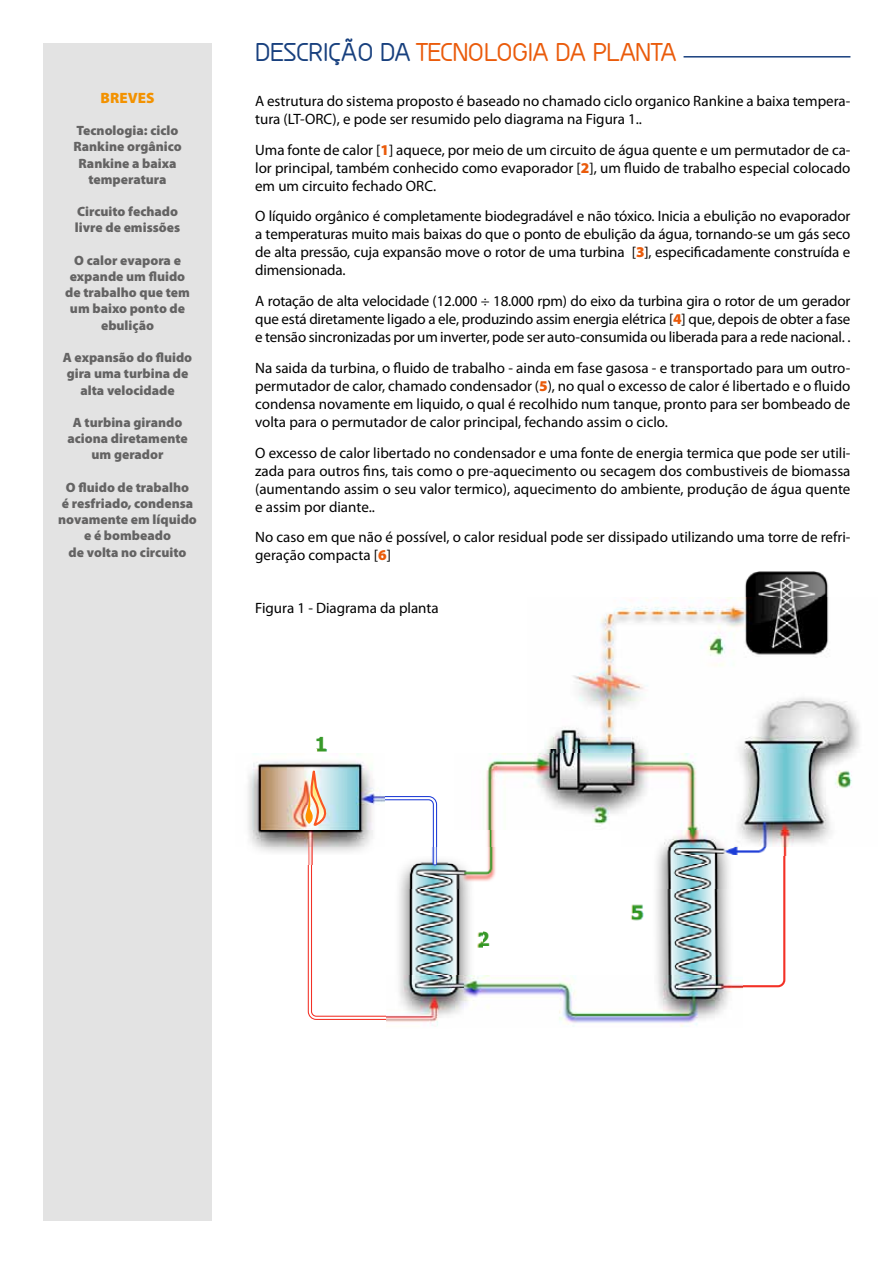
<style>
.page{position:relative;width:893px;height:1263px;background:#fff}
.page>*{position:absolute;margin:0;border:0;box-sizing:border-box;transform-origin:0 0}
.t1{font:700 24px "Greyscale Basic";color:#ea5b0b}
.t2{font:700 19.2px "Verdana";color:#38992a}
.t3{font:15px/18px "Myriad Pro";color:#000;text-align:justify}
.t4{font:900 15px "Myriad Pro";color:#f39200}
.t5{font:900 13.5px/16.2px "Myriad Pro";color:#646363;text-align:center}
.s1{color:#18407e}
.s2{font-weight:900;color:#ea5b0b}
</style>
<div class="page">
<div style="left:43px;top:43px;width:169px;height:1177px;background:#e3e3e3"></div>
<img style="left:745px;top:572px;width:83px;height:25px">
<img style="left:645px;top:597px;width:215px;height:150px">
<img style="left:248px;top:753px;width:42px;height:99px">
<hr style="left:684px;top:56px;width:166px;height:2px;background:#18407e">
<svg style="left:290px;top:607px;width:568px;height:415px"></svg>
<p class="t4" style="left:101px;top:88px;width:55px">BREVES</p>
<p class="t5" style="left:73px;top:122px;width:110px">Tecnologia: ciclo<br>Rankine orgânico<br>Rankine a baixa temperatura</p>
<p class="t5" style="left:75px;top:203px;width:107px;text-align:left">Circuito fechado livre de emissões</p>
<p class="t5" style="left:65px;top:252px;width:126px">O calor evapora e expande um fluido de trabalho que tem um baixo ponto de ebulição</p>
<p class="t5" style="left:63px;top:349px;width:131px">A expansão do fluido gira uma turbina de alta velocidade</p>
<p class="t5" style="left:67px;top:414px;width:122px">A turbina girando aciona diretamente um gerador</p>
<p class="t5" style="left:58px;top:478px;width:140px">O fluido de trabalho<br>é resfriado, condensa novamente em líquido e é bombeado<br>de volta no circuito</p>
<h1 class="t1" style="left:255px;top:38px;width:423px"><span class="s1">DESCRIÇÃO DA</span> TECNOLOGIA DA PLANTA</h1>
<p class="t3" style="left:255px;top:92px;width:597px">A estrutura do sistema proposto é baseado no chamado ciclo organico Rankine a baixa tempera&shy;tura (LT-ORC), e pode ser resumido pelo diagrama na Figura 1..</p>
<p class="t3" style="left:255px;top:140px;width:597px">Uma fonte de calor [<span class="s2">1</span>] aquece, por meio de um circuito de água quente e um permutador de ca&shy;lor principal, também conhecido como evaporador [<span class="s2">2</span>], um fluido de trabalho especial colocado em um circuito fechado ORC.</p>
<p class="t3" style="left:255px;top:207px;width:597px">O líquido orgânico é completamente biodegradável e não tóxico. Inicia a ebulição no evaporador a temperaturas muito mais baixas do que o ponto de ebulição da água, tornando-se um gás seco de alta pressão, cuja expansão move o rotor de uma turbina [<span class="s2">3</span>], especificadamente construída e dimensionada.</p>
<p class="t3" style="left:255px;top:292px;width:597px">A rotação de alta velocidade (12.000 ÷ 18.000 rpm) do eixo da turbina gira o rotor de um gerador que está diretamente ligado a ele, produzindo assim energia elétrica [<span class="s2">4</span>] que, depois de obter a fase e tensão sincronizadas por um inverter, pode ser auto-consumida ou liberada para a rede nacional. .</p>
<p class="t3" style="left:255px;top:359px;width:597px">Na saida da turbina, o fluido de trabalho - ainda em fase gasosa - e transportado para um outro&shy;permutador de calor, chamado condensador (<span class="s2">5</span>), no qual o excesso de calor é libertado e o fluido condensa novamente em liquido, o qual é recolhido num tanque, pronto para ser bombeado de volta para o permutador de calor principal, fechando assim o ciclo.</p>
<p class="t3" style="left:255px;top:443px;width:597px">O excesso de calor libertado no condensador e uma fonte de energia termica que pode ser utili&shy;zada para outros fins, tais como o pre-aquecimento ou secagem dos combustiveis de biomassa (aumentando assim o seu valor termico), aquecimento do ambiente, produção de água quente e assim por diante..</p>
<p class="t3" style="left:255px;top:528px;width:597px">No caso em que não é possível, o calor residual pode ser dissipado utilizando uma torre de refri&shy;geração compacta [<span class="s2">6</span>]</p>
<p class="t3" style="left:255px;top:599px;width:185px">Figura 1 - Diagrama da planta</p>
<p class="t2" style="left:476px;top:926px;width:15px">-</p>
</div>
